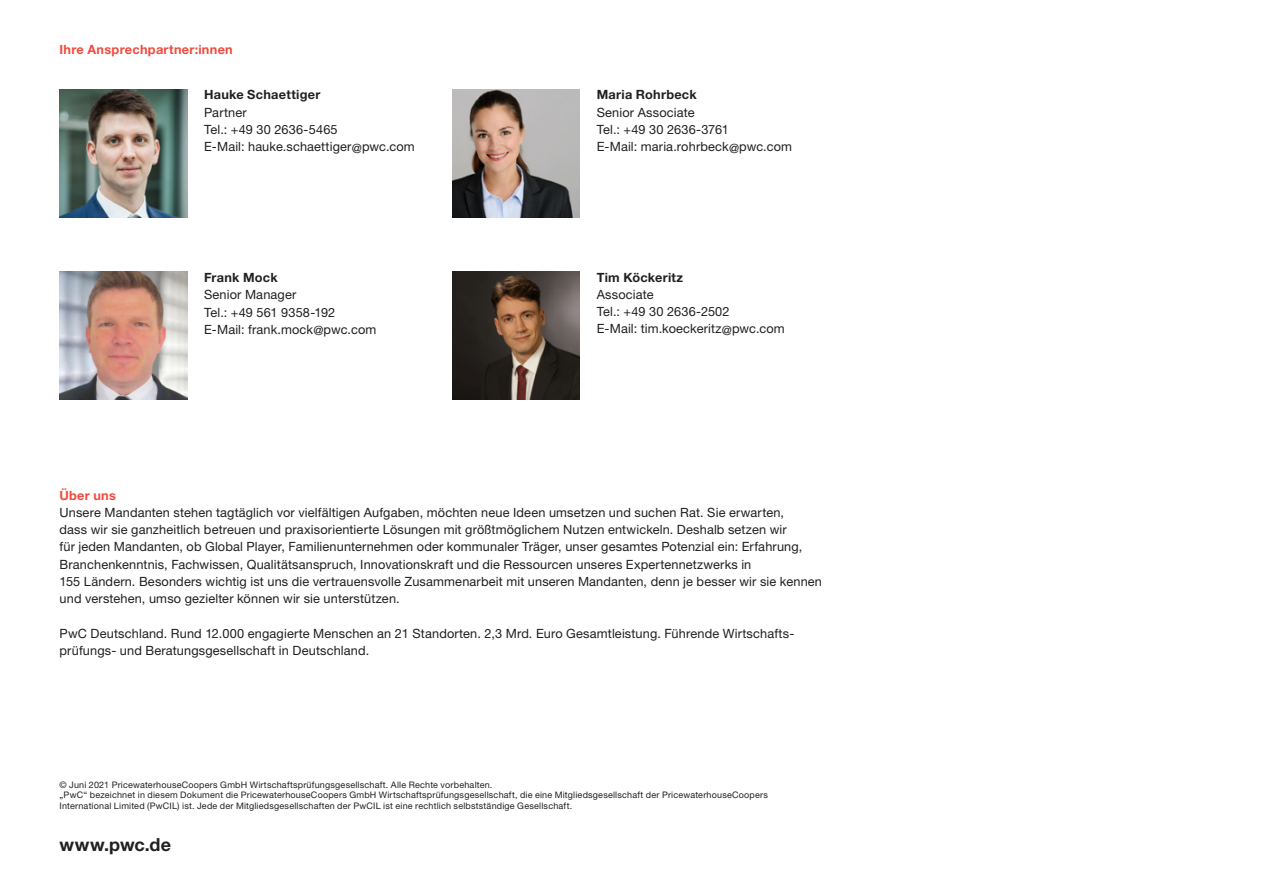
<style>
.page{position:relative;width:1263px;height:893px;background:#fff}
.page>*{position:absolute;margin:0;border:0;box-sizing:border-box;transform-origin:0 0}
.t1{font:700 18px "Helvetica Neue LT";letter-spacing:.01em;color:#231f20}
.t2{font:12.75px/17.2px "Helvetica Neue LT";letter-spacing:.01em;color:#231f20}
.t3{font:700 12.75px "Helvetica Neue LT";letter-spacing:.02em;color:#231f20}
.t4{font:700 12.75px "Helvetica Neue LT";letter-spacing:.02em;color:#ef4b3d}
.t5{font:9px/10.5px "Helvetica Neue LT";letter-spacing:.025em;color:#231f20}
</style>
<div class="page">
<img style="left:60px;top:271px;width:127px;height:128px">
<img style="left:60px;top:90px;width:127px;height:127px">
<img style="left:452px;top:90px;width:128px;height:127px">
<img style="left:452px;top:271px;width:128px;height:128px">
<p class="t4" style="left:60px;top:42px;width:175px">Ihre Ansprechpartner:innen</p>
<p class="t3" style="left:204px;top:87px;width:118px">Hauke Schaettiger</p>
<p class="t2" style="left:204px;top:103px;width:212px">Partner<br>Tel.: +49 30 2636-5465<br>E-Mail: hauke.schaettiger@pwc.com</p>
<p class="t3" style="left:204px;top:270px;width:75px">Frank Mock</p>
<p class="t2" style="left:204px;top:286px;width:174px">Senior Manager<br>Tel.: +49 561 9358-192<br>E-Mail: frank.mock@pwc.com</p>
<p class="t3" style="left:597px;top:87px;width:102px">Maria Rohrbeck</p>
<p class="t2" style="left:597px;top:103px;width:197px">Senior Associate<br>Tel.: +49 30 2636-3761<br>E-Mail: maria.rohrbeck@pwc.com</p>
<p class="t3" style="left:597px;top:269px;width:88px">Tim Köckeritz</p>
<p class="t2" style="left:597px;top:285px;width:190px">Associate<br>Tel.: +49 30 2636-2502<br>E-Mail: tim.koeckeritz@pwc.com</p>
<p class="t4" style="left:60px;top:487px;width:58px">Über uns</p>
<p class="t2" style="left:60px;top:504px;width:764px">Unsere Mandanten stehen tagtäglich vor vielfältigen Aufgaben, möchten neue Ideen umsetzen und suchen Rat. Sie erwarten,<br>dass wir sie ganzheitlich betreuen und praxisorientierte Lösungen mit größtmöglichem Nutzen entwickeln. Deshalb setzen wir<br>für jeden Mandanten, ob Global Player, Familienunternehmen oder kommunaler Träger, unser gesamtes Potenzial ein: Erfahrung, Branchenkenntnis, Fachwissen, Qualitätsanspruch, Innovationskraft und die Ressourcen unseres Expertennetzwerks in<br>155 Ländern. Besonders wichtig ist uns die vertrauensvolle Zusammenarbeit mit unseren Mandanten, denn je besser wir sie kennen und verstehen, umso gezielter können wir sie unterstützen.</p>
<p class="t2" style="left:60px;top:624px;width:735px">PwC Deutschland. Rund 12.000 engagierte Menschen an 21 Standorten. 2,3 Mrd. Euro Gesamtleistung. Führende Wirtschafts&shy;prüfungs- und Beratungsgesellschaft in Deutschland.</p>
<p class="t5" style="left:60px;top:779px;width:710px">© Juni 2021 PricewaterhouseCoopers GmbH Wirtschaftsprüfungsgesellschaft. Alle Rechte vorbehalten.<br>„PwC“ bezeichnet in diesem Dokument die PricewaterhouseCoopers GmbH Wirtschaftsprüfungsgesellschaft, die eine Mitgliedsgesellschaft der PricewaterhouseCoopers<br>International Limited (PwCIL) ist. Jede der Mitgliedsgesellschaften der PwCIL ist eine rechtlich selbstständige Gesellschaft.</p>
<h1 class="t1" style="left:60px;top:833px;width:113px">www.pwc.de</h1>
</div>
